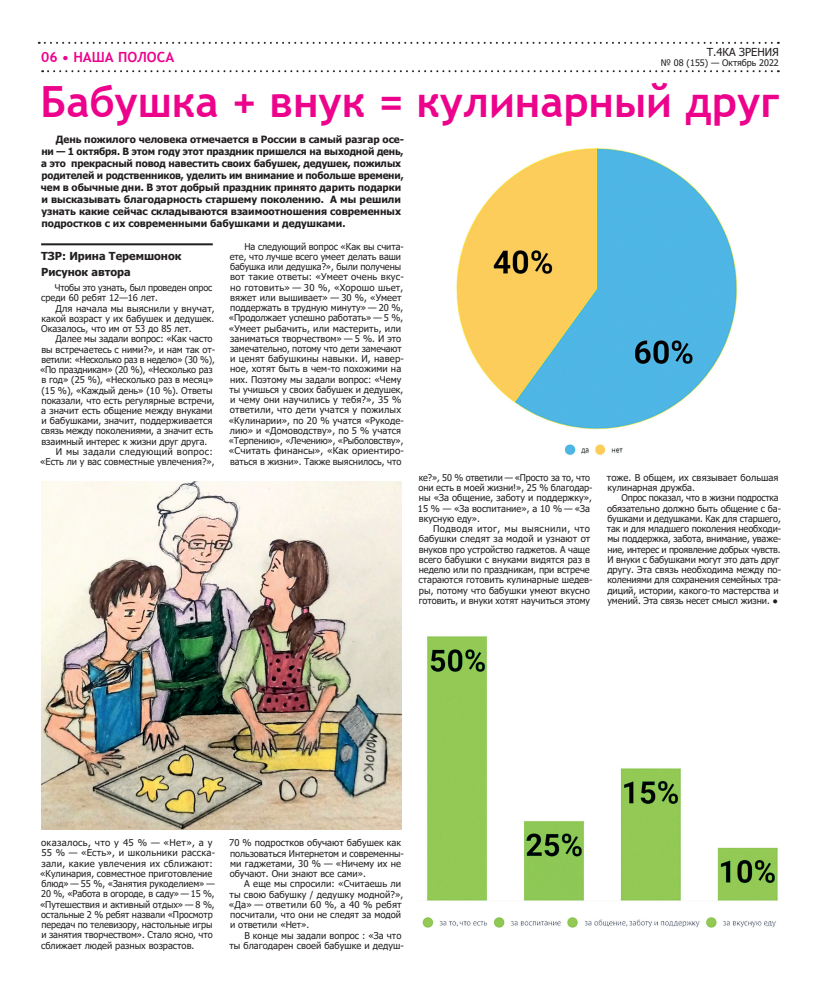
<style>
.page{position:relative;width:820px;height:993px;background:#fff}
.page>*{position:absolute;margin:0;border:0;box-sizing:border-box;transform-origin:0 0}
.t1{font:700 43px "Trebuchet MS";color:#ed028c}
.t2{font:700 14px "Trebuchet MS";color:#ed028c}
.t3{font:700 11px/15.8px "Tahoma";color:#231f20}
.t4{font:11px "Tahoma";color:#231f20}
.t5{font:700 10px/12px "Tahoma";letter-spacing:-.005em;color:#231f20}
.t6{font:9.3px/10.2px "Tahoma";color:#231f20}
.t7{font:9.3px "Tahoma";letter-spacing:-.02em;color:#231f20}
.t8{font:9.3px "Tahoma";letter-spacing:.035em;color:#231f20}
.t9{font:9px "Tahoma";color:#231f20}
</style>
<div class="page">
<svg style="left:42px;top:70px;width:729px;height:2px"></svg>
<svg style="left:39px;top:42px;width:732px;height:2px"></svg>
<hr style="left:41px;top:243px;width:172px;height:2px;background:#231f20">
<img style="left:41px;top:481px;width:360px;height:347px">
<img style="left:456px;top:148px;width:282px;height:307px">
<img style="left:422px;top:636px;width:356px;height:292px">
<h2 class="t2" style="left:41px;top:48px;width:135px">06 • НАША ПОЛОСА</h2>
<p class="t4" style="left:706px;top:44px;width:74px">Т.4КА ЗРЕНИЯ</p>
<p class="t9" style="left:660px;top:57px;width:119px">№ 08 (155) — Октябрь 2022</p>
<h1 class="t1" style="left:41px;top:75px;width:740px">Бабушка + внук = кулинарный друг</h1>
<p class="t5" style="left:41px;top:133px;width:364px;text-indent:15px">День пожилого человека отмечается в России в самый разгар осе&shy;ни — 1 октября. В этом году этот праздник пришелся на выходной день, а это прекрасный повод навестить своих бабушек, дедушек, пожилых родителей и родственников, уделить им внимание и побольше времени, чем в обычные дни. В этот добрый праздник принято дарить подарки и высказывать благодарность старшему поколению. А мы решили узнать какие сейчас складываются взаимоотношения современных подростков с их современными бабушками и дедушками.</p>
<p class="t3" style="left:41px;top:248px;width:142px">ТЗР: Ирина Теремшонок<br>Рисунок автора</p>
<p class="t6" style="left:229px;top:241px;width:176px;text-indent:16px">На следующий вопрос «Как вы счита&shy;ете, что лучше всего умеет делать ваши бабушка или дедушка?», были получены вот такие ответы: «Умеет очень вкус&shy;но готовить» — 30 %, «Хорошо шьет, вяжет или вышивает» — 30 %, «Умеет поддержать в трудную минуту» — 20 %, «Продолжает успешно работать» — 5 %, «Умеет рыбачить, или мастерить, или заниматься творчеством» — 5 %. И это замечательно, потому что дети замечают и ценят бабушкины навыки. И, навер&shy;ное, хотят быть в чем-то похожими на них. Поэтому мы задали вопрос: «Чему ты учишься у своих бабушек и дедушек, и чему они научились у тебя?», 35 % ответили, что дети учатся у пожилых «Кулинарии», по 20 % учатся «Рукоде&shy;лию» и «Домоводству», по 5 % учатся «Терпению», «Лечению», «Рыболовству», «Считать финансы», «Как ориентиро&shy;ваться в жизни». Также выяснилось, что</p>
<p class="t6" style="left:41px;top:283px;width:173px;text-indent:14px">Чтобы это узнать, был проведен опрос среди 60 ребят 12—16 лет.</p>
<p class="t6" style="left:41px;top:303px;width:175px;text-align:justify;text-indent:14px">Для начала мы выяснили у внучат, какой возраст у их бабушек и дедушек.<br>Оказалось, что им от 53 до 85 лет.</p>
<p class="t6" style="left:56px;top:334px;width:158px">Далее мы задали вопрос: «Как часто</p>
<p class="t6" style="left:41px;top:344px;width:175px">вы встречаетесь с ними?», и нам так от-</p>
<p class="t7" style="left:41px;top:353px;width:175px">ветили: «Несколько раз в неделю» (30 %),</p>
<p class="t6" style="left:40px;top:365px;width:174px">«По праздникам» (20 %), «Несколько раз</p>
<p class="t6" style="left:41px;top:375px;width:173px">в год» (25 %), «Несколько раз в месяц»</p>
<p class="t6" style="left:41px;top:385px;width:172px">(15 %), «Каждый день» (10 %). Ответы</p>
<p class="t6" style="left:41px;top:395px;width:175px">показали, что есть регулярные встречи,</p>
<p class="t6" style="left:41px;top:406px;width:173px">а значит есть общение между внуками</p>
<p class="t6" style="left:41px;top:416px;width:172px">и бабушками, значит, поддерживается</p>
<p class="t6" style="left:41px;top:426px;width:173px">связь между поколениями, а значит есть</p>
<p class="t6" style="left:41px;top:436px;width:167px">взаимный интерес к жизни друг друга.</p>
<p class="t8" style="left:56px;top:445px;width:159px">И мы задали следующий вопрос:</p>
<p class="t6" style="left:40px;top:457px;width:176px">«Есть ли у вас совместные увлечения?»,</p>
<p class="t6" style="left:418px;top:473px;width:176px">ке?», 50 % ответили — «Просто за то, что они есть в моей жизни!», 25 % благодар&shy;ны «За общение, заботу и поддержку»,<br>15 % — «За воспитание», а 10 % — «За вкусную еду».</p>
<p class="t6" style="left:418px;top:524px;width:175px;text-indent:15px">Подводя итог, мы выяснили, что бабушки следят за модой и узнают от внуков про устройство гаджетов. А чаще всего бабушки с внуками видятся раз в неделю или по праздникам, при встрече стараются готовить кулинарные шедев&shy;ры, потому что бабушки умеют вкусно готовить, и внуки хотят научиться этому</p>
<p class="t6" style="left:606px;top:473px;width:173px">тоже. В общем, их связывает большая кулинарная дружба.</p>
<p class="t6" style="left:606px;top:493px;width:176px;text-indent:14px">Опрос показал, что в жизни подростка обязательно должно быть общение с ба&shy;бушками и дедушками. Как для старшего, так и для младшего поколения необходи&shy;мы поддержка, забота, внимание, уваже&shy;ние, интерес и проявление добрых чувств.<br>И внуки с бабушками могут это дать друг другу. Эта связь необходима между по&shy;колениями для сохранения семейных тра&shy;диций, истории, какого-то мастерства и умений. Эта связь несет смысл жизни. ●</p>
<p class="t6" style="left:40px;top:837px;width:176px">оказалось, что у 45 % — «Нет», а у 55 % — «Есть», и школьники расска&shy;зали, какие увлечения их сближают: «Кулинария, совместное приготовление блюд» — 55 %, «Занятия рукоделием» — 20 %, «Работа в огороде, в саду» — 15 %, «Путешествия и активный отдых» — 8 %, остальные 2 % ребят назвали «Просмотр передач по телевизору, настольные игры и занятия творчеством». Стало ясно, что сближает людей разных возрастов.</p>
<p class="t6" style="left:229px;top:838px;width:176px">70 % подростков обучают бабушек как пользоваться Интернетом и современны&shy;ми гаджетами, 30 % — «Ничему их не обучают. Они знают все сами».</p>
<p class="t6" style="left:229px;top:879px;width:176px;text-indent:15px">А еще мы спросили: «Считаешь ли ты свою бабушку / дедушку модной?», «Да» — ответили 60 %, а 40 % ребят посчитали, что они не следят за модой и ответили «Нет».</p>
<p class="t6" style="left:229px;top:930px;width:176px;text-align:right">В конце мы задали вопрос : «За что<br>ты благодарен своей бабушке и дедуш-</p>
</div>
